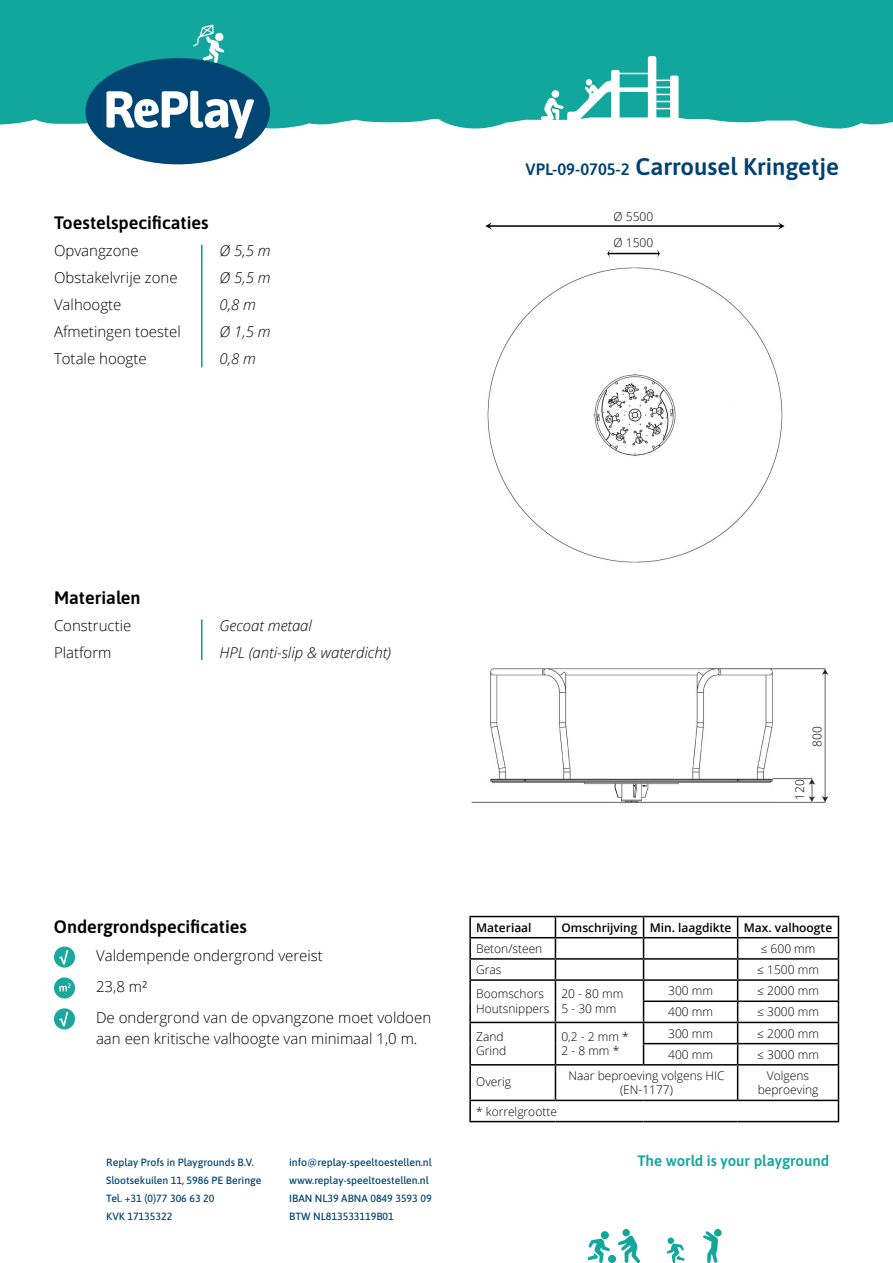
<style>
.page{position:relative;width:893px;height:1263px;background:#fff}
.page>*{position:absolute;margin:0;border:0;box-sizing:border-box;transform-origin:0 0}
.t1{font:600 24px "Asap";color:#004173}
.t2{font:600 18px "Asap";color:#000}
.t3{font:300 15px/27px "Open Sans";color:#000}
.t4{font:italic 300 15px "Open Sans";color:#000}
.t5{font:600 15px "Asap";color:#12a79d}
.t6{font:300 12px/14.4px "Open Sans";color:#000}
.t7{font:600 12px "Open Sans";color:#000}
.t8{font:500 10.5px/18px "Asap";color:#014575}
.s1{font-size:16.5px}
</style>
<div class="page">
<hr style="left:469px;top:916px;width:86px;height:1px;background:#000">
<hr style="left:469px;top:917px;width:2px;height:20px;background:#000">
<hr style="left:555px;top:916px;width:88px;height:1px;background:#000">
<hr style="left:644px;top:916px;width:94px;height:1px;background:#000">
<hr style="left:738px;top:916px;width:101px;height:1px;background:#000">
<hr style="left:469px;top:937px;width:86px;height:1px;background:#000">
<hr style="left:469px;top:938px;width:2px;height:20px;background:#000">
<hr style="left:555px;top:937px;width:88px;height:1px;background:#000">
<hr style="left:644px;top:937px;width:94px;height:1px;background:#000">
<hr style="left:738px;top:937px;width:101px;height:1px;background:#000">
<hr style="left:469px;top:958px;width:86px;height:2px;background:#000">
<svg style="left:469px;top:960px;width:2px;height:19px"></svg>
<hr style="left:555px;top:958px;width:88px;height:2px;background:#000">
<hr style="left:644px;top:958px;width:94px;height:2px;background:#000">
<hr style="left:738px;top:958px;width:101px;height:2px;background:#000">
<hr style="left:469px;top:979px;width:86px;height:2px;background:#000">
<hr style="left:469px;top:981px;width:2px;height:20px;background:#000">
<hr style="left:555px;top:979px;width:88px;height:2px;background:#000">
<hr style="left:644px;top:979px;width:94px;height:2px;background:#000">
<hr style="left:738px;top:979px;width:101px;height:2px;background:#000">
<hr style="left:469px;top:1001px;width:2px;height:21px;background:#000">
<hr style="left:643px;top:1000px;width:95px;height:2px;background:#000">
<hr style="left:738px;top:1000px;width:101px;height:2px;background:#000">
<hr style="left:469px;top:1022px;width:86px;height:1px;background:#000">
<hr style="left:469px;top:1023px;width:2px;height:21px;background:#000">
<hr style="left:555px;top:1022px;width:88px;height:1px;background:#000">
<hr style="left:644px;top:1022px;width:94px;height:1px;background:#000">
<hr style="left:738px;top:1022px;width:101px;height:1px;background:#000">
<hr style="left:469px;top:1044px;width:2px;height:20px;background:#000">
<svg style="left:555px;top:917px;width:1px;height:147px"></svg>
<hr style="left:643px;top:1043px;width:95px;height:1px;background:#000">
<svg style="left:643px;top:917px;width:1px;height:147px"></svg>
<hr style="left:738px;top:1043px;width:101px;height:1px;background:#000">
<svg style="left:737px;top:917px;width:1px;height:147px"></svg>
<svg style="left:838px;top:917px;width:1px;height:147px"></svg>
<hr style="left:469px;top:1064px;width:86px;height:1px;background:#000">
<hr style="left:469px;top:1065px;width:2px;height:35px;background:#000">
<hr style="left:555px;top:1064px;width:88px;height:1px;background:#000">
<hr style="left:555px;top:1065px;width:1px;height:35px;background:#000">
<hr style="left:644px;top:1064px;width:94px;height:1px;background:#000">
<hr style="left:738px;top:1064px;width:101px;height:1px;background:#000">
<hr style="left:737px;top:1065px;width:1px;height:35px;background:#000">
<hr style="left:838px;top:1065px;width:1px;height:35px;background:#000">
<hr style="left:469px;top:1100px;width:86px;height:1px;background:#000">
<hr style="left:469px;top:1101px;width:2px;height:20px;background:#000">
<hr style="left:555px;top:1100px;width:88px;height:1px;background:#000">
<hr style="left:644px;top:1100px;width:94px;height:1px;background:#000">
<hr style="left:738px;top:1100px;width:101px;height:1px;background:#000">
<svg style="left:838px;top:1101px;width:1px;height:20px"></svg>
<hr style="left:469px;top:1121px;width:86px;height:1px;background:#000">
<hr style="left:555px;top:1121px;width:88px;height:1px;background:#000">
<hr style="left:644px;top:1121px;width:94px;height:1px;background:#000">
<hr style="left:738px;top:1121px;width:101px;height:1px;background:#000">
<hr style="left:201px;top:245px;width:1px;height:122px;background:#00a199">
<div style="left:54px;top:946px;width:21px;height:21px;background:#1ca79d;border-radius:50%"></div>
<svg style="left:59px;top:950px;width:9px;height:14px"></svg>
<div style="left:54px;top:977px;width:21px;height:21px;background:#1ca79d;border-radius:50%"></div>
<svg style="left:59px;top:983px;width:12px;height:8px"></svg>
<div style="left:0;top:0;width:893px;height:129px;background:#12a79d"></div>
<svg style="left:703px;top:1229px;width:18px;height:34px"></svg>
<div style="left:608px;top:1255px;width:8px;height:8px;background:#12a79d;border-radius:50%"></div>
<div style="left:601px;top:1231px;width:8px;height:8px;background:#12a79d;border-radius:50%"></div>
<svg style="left:587px;top:1238px;width:23px;height:25px"></svg>
<div style="left:668px;top:1237px;width:6px;height:7px;background:#12a79d;border-radius:50%"></div>
<svg style="left:667px;top:1243px;width:18px;height:20px"></svg>
<svg style="left:618px;top:1235px;width:22px;height:28px"></svg>
<div style="left:622px;top:1229px;width:8px;height:7px;background:#12a79d;border-radius:50%"></div>
<svg style="left:85px;top:24px;width:185px;height:140px"></svg>
<hr style="left:615px;top:73px;width:35px;height:1px;background:#fff">
<div style="left:615px;top:87px;width:35px;height:5px;background:#fff"></div>
<svg style="left:648px;top:56px;width:31px;height:64px"></svg>
<svg style="left:541px;top:70px;width:79px;height:50px"></svg>
<div style="left:552px;top:90px;width:7px;height:8px;background:#fff;border-radius:50%"></div>
<img style="left:487px;top:267px;width:296px;height:296px">
<img style="left:471px;top:668px;width:358px;height:135px">
<img style="left:485px;top:222px;width:299px;height:8px">
<img style="left:607px;top:249px;width:53px;height:8px">
<hr style="left:201px;top:619px;width:1px;height:41px;background:#00a199">
<div style="left:54px;top:1008px;width:21px;height:21px;background:#1ca79d;border-radius:50%"></div>
<svg style="left:59px;top:1012px;width:9px;height:14px"></svg>
<h2 class="t2" style="left:54px;top:210px;width:156px">Toestelspecificaties</h2>
<p class="t3" style="left:54px;top:237px;width:128px">Opvangzone<br>Obstakelvrije zone<br>Valhoogte<br>Afmetingen toestel<br>Totale hoogte</p>
<p class="t4" style="left:220px;top:240px;width:53px">Ø 5,5 m</p>
<p class="t4" style="left:220px;top:267px;width:53px">Ø 5,5 m</p>
<p class="t4" style="left:220px;top:294px;width:38px">0,8 m</p>
<p class="t4" style="left:220px;top:321px;width:53px">Ø 1,5 m</p>
<p class="t4" style="left:220px;top:348px;width:38px">0,8 m</p>
<p class="t1" style="left:525px;top:150px;width:315px"><span class="s1">VPL-09-0705-2</span> Carrousel Kringetje</p>
<p class="t6" style="left:614px;top:209px;width:41px">Ø 5500</p>
<p class="t6" style="left:614px;top:235px;width:41px">Ø 1500</p>
<h2 class="t2" style="left:54px;top:585px;width:88px">Materialen</h2>
<p class="t3" style="left:54px;top:612px;width:79px">Constructie</p>
<p class="t3" style="left:54px;top:639px;width:59px">Platform</p>
<p class="t4" style="left:220px;top:615px;width:94px">Gecoat metaal</p>
<p class="t4" style="left:220px;top:642px;width:173px">HPL (anti-slip &amp; waterdicht)</p>
<p class="t6" style="left:809px;top:746px;width:22px;rotate:-90deg">800</p>
<p class="t6" style="left:792px;top:800px;width:22px;rotate:-90deg">120</p>
<h2 class="t2" style="left:54px;top:914px;width:195px">Ondergrondspecificaties</h2>
<p class="t3" style="left:96px;top:942px;width:228px">Valdempende ondergrond vereist</p>
<p class="t3" style="left:96px;top:973px;width:53px">23,8 m²</p>
<p class="t3" style="left:96px;top:1007px;width:337px;line-height:21px">De ondergrond van de opvangzone moet voldoen aan een kritische valhoogte van minimaal 1,0 m.</p>
<p class="t7" style="left:476px;top:919px;width:57px">Materiaal</p>
<p class="t7" style="left:561px;top:919px;width:272px">Omschrijving Min. laagdikte Max. valhoogte</p>
<p class="t6" style="left:476px;top:941px;width:68px">Beton/steen</p>
<p class="t6" style="left:761px;top:941px;width:56px">≤ 600 mm</p>
<p class="t6" style="left:476px;top:962px;width:27px">Gras</p>
<p class="t6" style="left:757px;top:962px;width:63px">≤ 1500 mm</p>
<p class="t6" style="left:476px;top:986px;width:75px">Boomschors<br>Houtsnippers</p>
<p class="t6" style="left:561px;top:986px;width:63px">20 - 80 mm<br>5 - 30 mm</p>
<p class="t6" style="left:668px;top:983px;width:46px">300 mm</p>
<p class="t6" style="left:757px;top:983px;width:63px">≤ 2000 mm</p>
<p class="t6" style="left:668px;top:1004px;width:46px">400 mm</p>
<p class="t6" style="left:757px;top:1004px;width:63px">≤ 3000 mm</p>
<p class="t6" style="left:476px;top:1029px;width:32px">Zand<br>Grind</p>
<p class="t6" style="left:561px;top:1029px;width:69px">0,2 - 2 mm *<br>2 - 8 mm *</p>
<p class="t6" style="left:668px;top:1026px;width:46px">300 mm</p>
<p class="t6" style="left:757px;top:1026px;width:63px">≤ 2000 mm</p>
<p class="t6" style="left:668px;top:1047px;width:46px">400 mm</p>
<p class="t6" style="left:757px;top:1047px;width:63px">≤ 3000 mm</p>
<p class="t6" style="left:476px;top:1074px;width:36px">Overig</p>
<p class="t6" style="left:568px;top:1068px;width:158px;text-align:center">Naar beproeving volgens HIC (EN-1177)</p>
<p class="t6" style="left:758px;top:1068px;width:62px;text-align:center">Volgens beproeving</p>
<p class="t6" style="left:476px;top:1104px;width:82px">* korrelgrootte</p>
<p class="t8" style="left:106px;top:1153px;width:157px">Replay Profs in Playgrounds B.V.<br>Slootsekuilen 11, 5986 PE Beringe<br>Tel. +31 (0)77 306 63 20<br>KVK 17135322</p>
<p class="t8" style="left:289px;top:1153px;width:144px">info@replay-speeltoestellen.nl www.replay-speeltoestellen.nl<br>IBAN NL39 ABNA 0849 3593 09<br>BTW NL813533119B01</p>
<p class="t5" style="left:638px;top:1151px;width:193px">The world is your playground</p>
</div>
